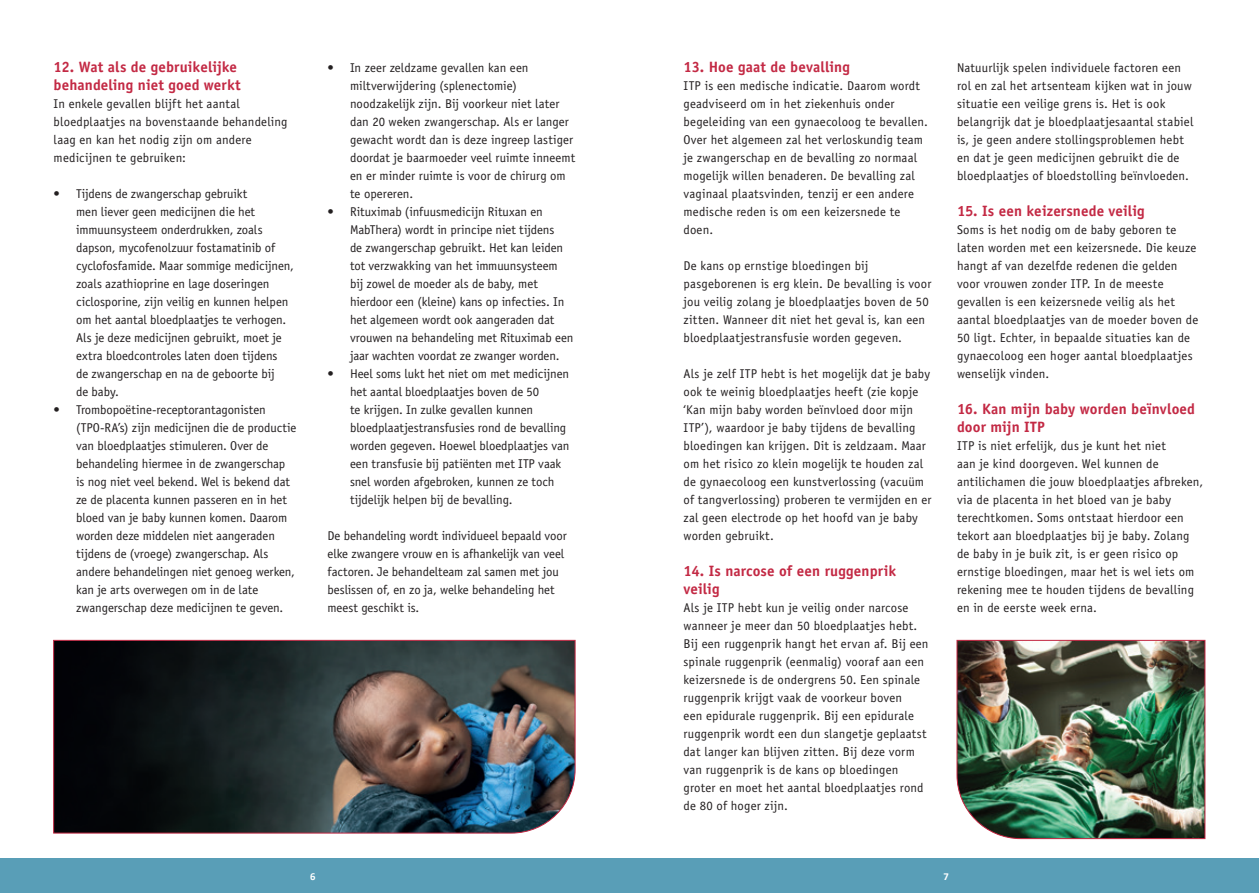
<style>
.page{position:relative;width:1259px;height:893px;background:#fff}
.page>*{position:absolute;margin:0;border:0;box-sizing:border-box;transform-origin:0 0}
.t1{font:700 15px/18px "Officina Sans Std";letter-spacing:.005em;color:#c32944}
.t2{font:12.75px/18px "Officina Sans Std";letter-spacing:.01em;color:#231f20}
.t3{font:700 10.65px "Calibri";color:#fff}
</style>
<div class="page">
<div style="left:0;top:858px;width:1259px;height:35px;background:#599eb7"></div>
<img style="left:956px;top:640px;width:249px;height:199px">
<img style="left:53px;top:640px;width:523px;height:194px">
<p class="t1" style="left:54px;top:58px;width:189px">12. Wat als de gebruikelijke behandeling niet goed werkt</p>
<p class="t2" style="left:54px;top:95px;width:235px">In enkele gevallen blijft het aantal bloedplaatjes na bovenstaande behandeling laag en kan het nodig zijn om andere medicijnen te gebruiken:</p>
<p class="t2" style="left:76px;top:185px;width:219px;text-indent:-23px">• Tijdens de zwangerschap gebruikt<br>men liever geen medicijnen die het immuunsysteem onderdrukken, zoals dapson, mycofenolzuur fostamatinib of cyclofosfamide. Maar sommige medicijnen, zoals azathioprine en lage doseringen ciclosporine, zijn veilig en kunnen helpen om het aantal bloedplaatjes te verhogen.<br>Als je deze medicijnen gebruikt, moet je extra bloedcontroles laten doen tijdens<br>de zwangerschap en na de geboorte bij<br>de baby.</p>
<p class="t2" style="left:76px;top:401px;width:222px;text-indent:-23px">• Trombopoëtine-receptorantagonisten (TPO-RA’s) zijn medicijnen die de productie van bloedplaatjes stimuleren. Over de behandeling hiermee in de zwangerschap is nog niet veel bekend. Wel is bekend dat ze de placenta kunnen passeren en in het bloed van je baby kunnen komen. Daarom worden deze middelen niet aangeraden tijdens de (vroege) zwangerschap. Als andere behandelingen niet genoeg werken, kan je arts overwegen om in de late zwangerschap deze medicijnen te geven.</p>
<p class="t2" style="left:350px;top:59px;width:227px;text-indent:-23px">• In zeer zeldzame gevallen kan een miltverwijdering (splenectomie) noodzakelijk zijn. Bij voorkeur niet later dan 20 weken zwangerschap. Als er langer gewacht wordt dan is deze ingreep lastiger doordat je baarmoeder veel ruimte inneemt en er minder ruimte is voor de chirurg om te opereren.</p>
<p class="t2" style="left:350px;top:203px;width:225px;text-indent:-23px">• Rituximab (infuusmedicijn Rituxan en MabThera) wordt in principe niet tijdens<br>de zwangerschap gebruikt. Het kan leiden tot verzwakking van het immuunsysteem bij zowel de moeder als de baby, met hierdoor een (kleine) kans op infecties. In het algemeen wordt ook aangeraden dat vrouwen na behandeling met Rituximab een jaar wachten voordat ze zwanger worden.</p>
<p class="t2" style="left:350px;top:365px;width:221px;text-indent:-23px">• Heel soms lukt het niet om met medicijnen het aantal bloedplaatjes boven de 50<br>te krijgen. In zulke gevallen kunnen bloedplaatjestransfusies rond de bevalling worden gegeven. Hoewel bloedplaatjes van een transfusie bij patiënten met ITP vaak snel worden afgebroken, kunnen ze toch tijdelijk helpen bij de bevalling.</p>
<p class="t2" style="left:327px;top:527px;width:241px">De behandeling wordt individueel bepaald voor elke zwangere vrouw en is afhankelijk van veel factoren. Je behandelteam zal samen met jou beslissen of, en zo ja, welke behandeling het meest geschikt is.</p>
<p class="t1" style="left:683px;top:58px;width:168px">13. Hoe gaat de bevalling</p>
<p class="t2" style="left:683px;top:77px;width:246px">ITP is een medische indicatie. Daarom wordt geadviseerd om in het ziekenhuis onder begeleiding van een gynaecoloog te bevallen.<br>Over het algemeen zal het verloskundig team je zwangerschap en de bevalling zo normaal mogelijk willen benaderen. De bevalling zal vaginaal plaatsvinden, tenzij er een andere medische reden is om een keizersnede te doen.</p>
<p class="t2" style="left:683px;top:257px;width:249px">De kans op ernstige bloedingen bij pasgeborenen is erg klein. De bevalling is voor jou veilig zolang je bloedplaatjes boven de 50 zitten. Wanneer dit niet het geval is, kan een bloedplaatjestransfusie worden gegeven.</p>
<p class="t2" style="left:683px;top:365px;width:249px">Als je zelf ITP hebt is het mogelijk dat je baby ook te weinig bloedplaatjes heeft (zie kopje ‘Kan mijn baby worden beïnvloed door mijn ITP’), waardoor je baby tijdens de bevalling bloedingen kan krijgen. Dit is zeldzaam. Maar om het risico zo klein mogelijk te houden zal de gynaecoloog een kunstverlossing (vacuüm of tangverlossing) proberen te vermijden en er zal geen electrode op het hoofd van je baby worden gebruikt.</p>
<p class="t1" style="left:683px;top:562px;width:214px">14. Is narcose of een ruggenprik veilig</p>
<p class="t2" style="left:683px;top:599px;width:246px">Als je ITP hebt kun je veilig onder narcose wanneer je meer dan 50 bloedplaatjes hebt.<br>Bij een ruggenprik hangt het ervan af. Bij een spinale ruggenprik (eenmalig) vooraf aan een keizersnede is de ondergrens 50. Een spinale ruggenprik krijgt vaak de voorkeur boven<br>een epidurale ruggenprik. Bij een epidurale ruggenprik wordt een dun slangetje geplaatst dat langer kan blijven zitten. Bij deze vorm van ruggenprik is de kans op bloedingen groter en moet het aantal bloedplaatjes rond de 80 of hoger zijn.</p>
<p class="t2" style="left:957px;top:59px;width:238px">Natuurlijk spelen individuele factoren een rol en zal het artsenteam kijken wat in jouw situatie een veilige grens is. Het is ook belangrijk dat je bloedplaatjesaantal stabiel is, je geen andere stollingsproblemen hebt en dat je geen medicijnen gebruikt die de bloedplaatjes of bloedstolling beïnvloeden.</p>
<p class="t1" style="left:957px;top:202px;width:189px">15. Is een keizersnede veilig</p>
<p class="t2" style="left:957px;top:221px;width:243px">Soms is het nodig om de baby geboren te laten worden met een keizersnede. Die keuze hangt af van dezelfde redenen die gelden voor vrouwen zonder ITP. In de meeste gevallen is een keizersnede veilig als het aantal bloedplaatjes van de moeder boven de 50 ligt. Echter, in bepaalde situaties kan de gynaecoloog een hoger aantal bloedplaatjes wenselijk vinden.</p>
<p class="t1" style="left:957px;top:400px;width:239px">16. Kan mijn baby worden beïnvloed door mijn ITP</p>
<p class="t2" style="left:957px;top:437px;width:248px">ITP is niet erfelijk, dus je kunt het niet<br>aan je kind doorgeven. Wel kunnen de antilichamen die jouw bloedplaatjes afbreken, via de placenta in het bloed van je baby terechtkomen. Soms ontstaat hierdoor een tekort aan bloedplaatjes bij je baby. Zolang de baby in je buik zit, is er geen risico op ernstige bloedingen, maar het is wel iets om rekening mee te houden tijdens de bevalling en in de eerste week erna.</p>
<p class="t3" style="left:310px;top:869px;width:7px">6</p>
<p class="t3" style="left:943px;top:869px;width:7px">7</p>
</div>
